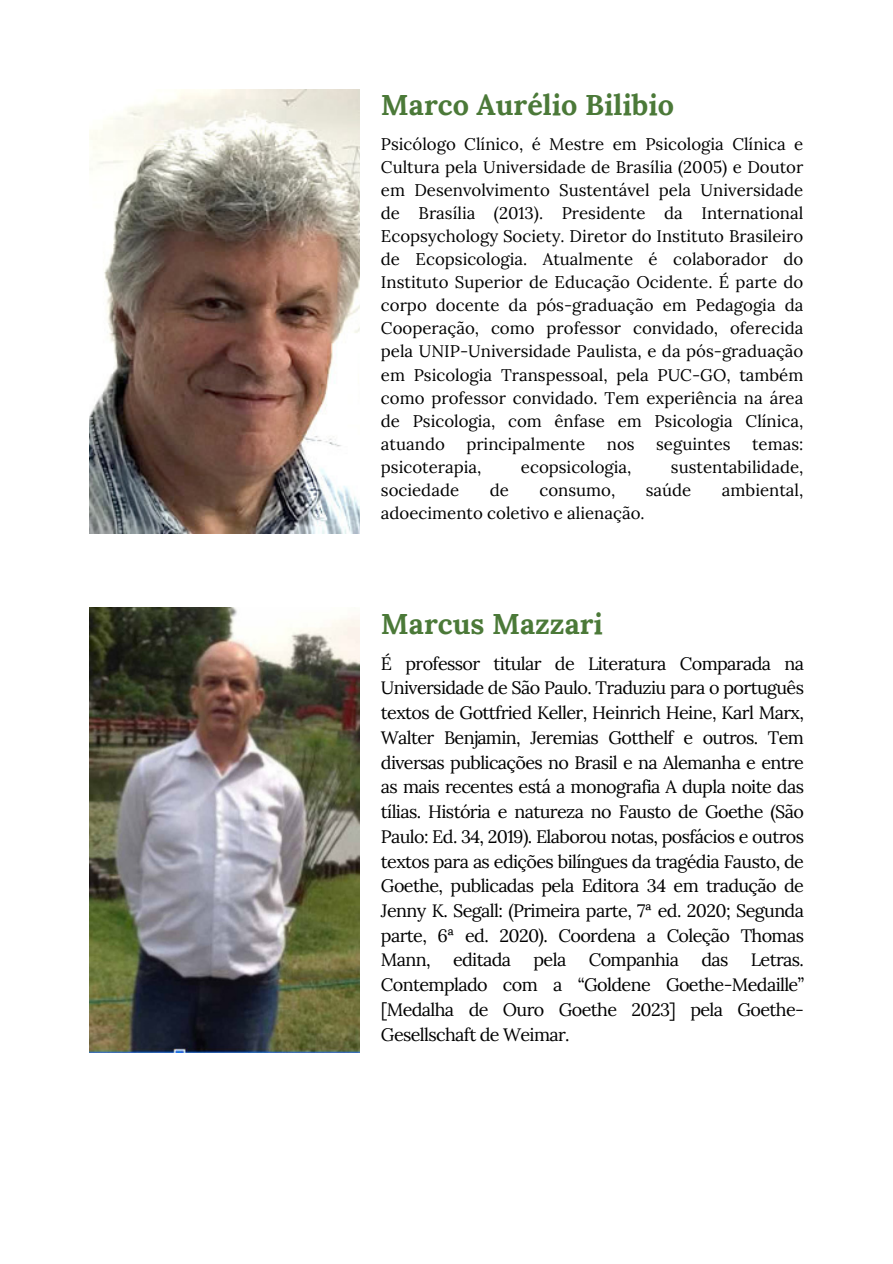
<style>
.page{position:relative;width:893px;height:1264px;background:#fff}
.page>*{position:absolute;margin:0;border:0;box-sizing:border-box;transform-origin:0 0}
.t1{font:700 28.8px "Lora";color:#4b7938}
.t2{font:18px/24.8px "Lora";letter-spacing:-.035em;color:#000;text-align:justify}
.t3{font:16.8px/23.1px "Lora";color:#000;text-align:justify}
</style>
<div class="page">
<img style="left:89px;top:608px;width:270px;height:444px">
<img style="left:89px;top:89px;width:270px;height:444px">
<p class="t1" style="left:381px;top:86px;width:295px">Marco Aurélio Bilibio</p>
<p class="t3" style="left:381px;top:132px;width:424px">Psicólogo Clínico, é Mestre em Psicologia Clínica e Cultura pela Universidade de Brasília (2005) e Doutor em Desenvolvimento Sustentável pela Universidade de Brasília (2013). Presidente da International Ecopsychology Society. Diretor do Instituto Brasileiro de Ecopsicologia. Atualmente é colaborador do Instituto Superior de Educação Ocidente. É parte do corpo docente da pós-graduação em Pedagogia da Cooperação, como professor convidado, oferecida pela UNIP-Universidade Paulista, e da pós-graduação em Psicologia Transpessoal, pela PUC-GO, também como professor convidado. Tem experiência na área de Psicologia, com ênfase em Psicologia Clínica, atuando</p>
<p class="t3" style="left:466px;top:432px;width:120px">principalmente</p>
<p class="t3" style="left:607px;top:432px;width:29px">nos</p>
<p class="t3" style="left:656px;top:432px;width:76px">seguintes</p>
<p class="t3" style="left:752px;top:432px;width:53px">temas:</p>
<p class="t3" style="left:381px;top:455px;width:102px">psicoterapia,</p>
<p class="t3" style="left:521px;top:455px;width:112px">ecopsicologia,</p>
<p class="t3" style="left:671px;top:455px;width:134px">sustentabilidade,</p>
<p class="t3" style="left:381px;top:478px;width:80px">sociedade</p>
<p class="t3" style="left:489px;top:478px;width:21px">de</p>
<p class="t3" style="left:539px;top:478px;width:77px">consumo,</p>
<p class="t3" style="left:645px;top:478px;width:47px">saúde</p>
<p class="t3" style="left:722px;top:478px;width:83px">ambiental,</p>
<p class="t3" style="left:381px;top:501px;width:265px">adoecimento coletivo e alienação.</p>
<p class="t1" style="left:381px;top:605px;width:223px">Marcus Mazzari</p>
<p class="t2" style="left:381px;top:650px;width:424px">É professor titular de Literatura Comparada na Universidade de São Paulo. Traduziu para o português textos de Gottfried Keller, Heinrich Heine, Karl Marx, Walter Benjamin, Jeremias Gotthelf e outros. Tem diversas publicações no Brasil e na Alemanha e entre as mais recentes está a monografia A dupla noite das tílias. História e natureza no Fausto de Goethe (São Paulo: Ed. 34, 2019). Elaborou notas, posfácios e outros textos para as edições bilíngues da tragédia Fausto, de Goethe, publicadas pela Editora 34 em tradução de Jenny K. Segall: (Primeira parte, 7ª ed. 2020; Segunda parte, 6ª ed. 2020). Coordena a Coleção Thomas Mann, editada pela Companhia das Letras.<br>Contemplado com a “Goldene Goethe-Medaille” [Medalha de Ouro Goethe 2023] pela Goethe-Gesellschaft de Weimar.</p>
</div>
